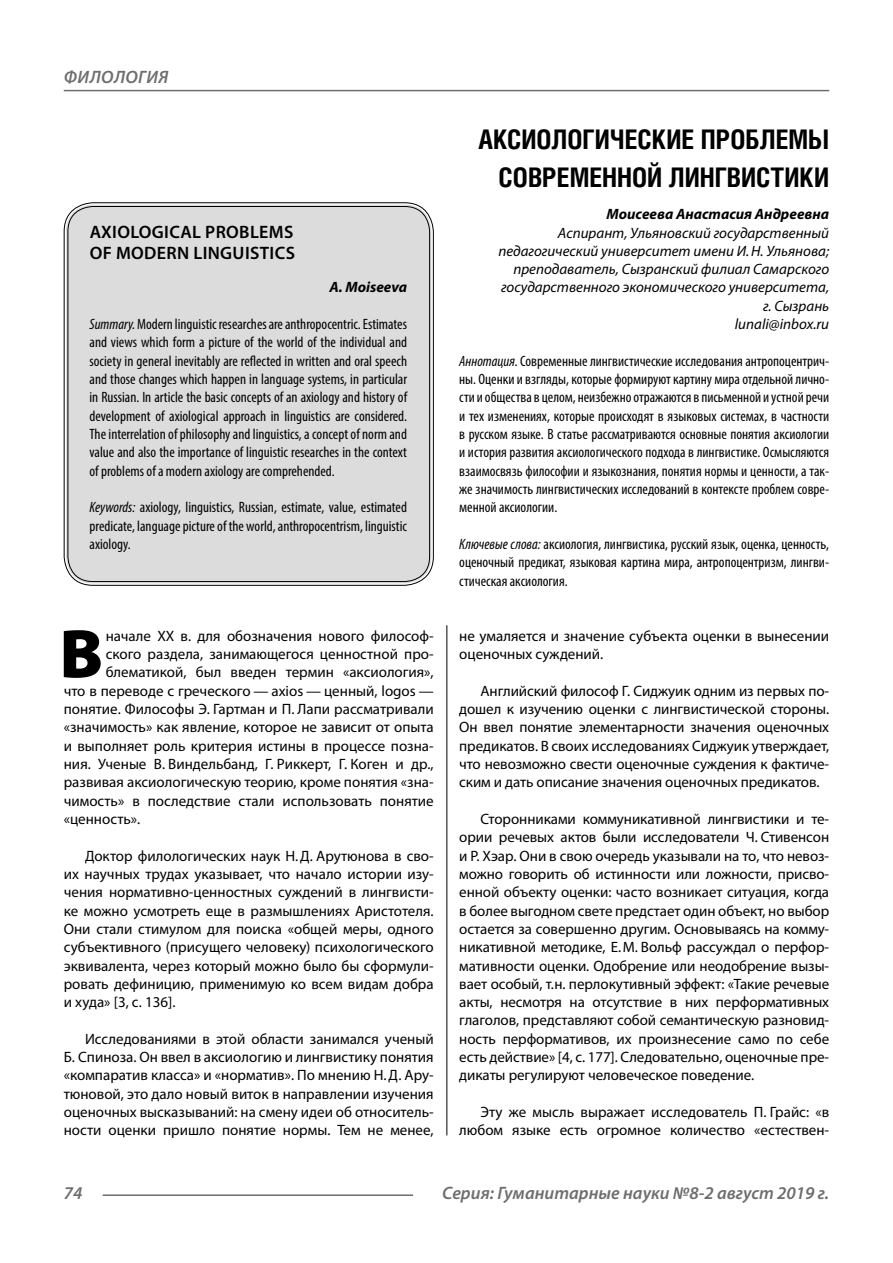
<style>
.page{position:relative;width:893px;height:1263px;background:#fff}
.page>*{position:absolute;margin:0;border:0;box-sizing:border-box;transform-origin:0 0}
.Bukvica{font:900 69.3px "Myriad Pro";color:#000}
.Header{font:700 27px/37.5px "Helios Cond C";color:#000;text-align:right}
.t1{font:italic 600 18px "Myriad Pro";color:#6e6e6e}
.Header-eng{font:600 18px/21.6px "Myriad Pro";letter-spacing:.02em;color:#000}
.Normal{font:15px/18.3px "Myriad Pro";color:#000;text-align:justify}
.Annotation-rus{font:condensed 15px/18.3px "Myriad Pro";color:#000;text-align:justify}
.Annotation-eng{font:condensed 15px/18.3px "Myriad Pro";color:#000;text-align:justify}
.Bukvica-2{font:15px "Myriad Pro";color:#000}
.Author-doc{font:italic 15px/18.3px "Myriad Pro";color:#000;text-align:right}
.Author{font:italic 700 15px "Myriad Pro";color:#000}
.Author-email{font:italic 15px "Myriad Pro";color:#000}
.Author-eng{font:italic 700 15px "Myriad Pro";color:#000}
.s1{font-style:italic}
</style>
<div class="page">
<hr style="left:446px;top:128px;width:1px;height:1007px;background:#000">
<div style="left:43px;top:0;width:786px;height:625px;background:#fff"></div>
<div style="left:66px;top:205px;width:365px;height:378px;background:#dcdcdc;border-radius:27px"></div>
<hr style="left:103px;top:1194px;width:310px;height:2px;background:#6e6e6e">
<hr style="left:64px;top:90px;width:765px;height:1px;background:#6e6e6e">
<p class="t1" style="left:64px;top:66px;width:26px">Филология</p>
<p class="Header-eng" style="left:90px;top:220px;width:207px">AXIOLOGICAL PROBLEMS<br>OF MODERN LINGUISTICS</p>
<p class="Author-eng" style="left:330px;top:278px;width:79px">A. Moiseeva</p>
<p class="Annotation-eng" style="left:90px;top:315px;width:319px"><span class="s1">Summary.</span> Modern linguistic researches are anthropocentric. Estimates and views which form a picture of the world of the individual and society in general inevitably are reflected in written and oral speech and those changes which happen in language systems, in particular in Russian. In article the basic concepts of an axiology and history of development of axiological approach in linguistics are considered.<br>The interrelation of philosophy and linguistics, a concept of norm and value and also the importance of linguistic researches in the context of problems of a modern axiology are comprehended.</p>
<p class="Annotation-eng" style="left:90px;top:498px;width:319px"><span class="s1">Keywords:</span> axiology, linguistics, Russian, estimate, value, estimated predicate, language picture of the world, anthropocentrism, linguistic axiology.</p>
<p class="Bukvica" style="left:59px;top:608px;width:45px">В</p>
<p class="Bukvica-2" style="left:106px;top:626px;width:330px">начале XX в. для обозначения нового философ-</p>
<p class="Bukvica-2" style="left:106px;top:645px;width:330px">ского раздела, занимающегося ценностной про-</p>
<p class="Bukvica-2" style="left:106px;top:663px;width:330px">блематикой, был введен термин «аксиология»,</p>
<p class="Bukvica-2" style="left:64px;top:681px;width:371px">что в переводе с греческого — axios — ценный, logos —</p>
<p class="Bukvica-2" style="left:64px;top:700px;width:371px">понятие. Философы Э. Гартман и П. Лапи рассматривали</p>
<p class="Bukvica-2" style="left:64px;top:718px;width:371px">«значимость» как явление, которое не зависит от опыта</p>
<p class="Bukvica-2" style="left:64px;top:736px;width:371px">и выполняет роль критерия истины в процессе позна-</p>
<p class="Bukvica-2" style="left:64px;top:755px;width:371px">ния. Ученые В. Виндельбанд, Г. Риккерт, Г. Коген и др.,</p>
<p class="Bukvica-2" style="left:64px;top:773px;width:371px">развивая аксиологическую теорию, кроме понятия «зна-</p>
<p class="Bukvica-2" style="left:64px;top:791px;width:371px">чимость» в последствие стали использовать понятие</p>
<p class="Bukvica-2" style="left:64px;top:810px;width:78px">«ценность».</p>
<p class="Normal" style="left:64px;top:846px;width:371px;text-indent:21px">Доктор филологических наук Н.Д. Арутюнова в сво&shy;их научных трудах указывает, что начало истории изу&shy;чения нормативно-ценностных суждений в лингвисти&shy;ке можно усмотреть еще в размышлениях Аристотеля.<br>Они стали стимулом для поиска «общей меры, одного субъективного (присущего человеку) психологического эквивалента, через который можно было бы сформули&shy;ровать дефиницию, применимую ко всем видам добра и худа» [3, с. 136].</p>
<p class="Normal" style="left:64px;top:1029px;width:371px;text-indent:21px">Исследованиями в этой области занимался ученый Б. Спиноза. Он ввел в аксиологию и лингвистику понятия «компаратив класса» и «норматив». По мнению Н.Д. Ару&shy;тюновой, это дало новый виток в направлении изучения оценочных высказываний: на смену идеи об относитель&shy;ности оценки пришло понятие нормы. Тем не менее,</p>
<p class="Header" style="left:478px;top:120px;width:352px">АКСИОЛОГИЧЕСКИЕ ПРОБЛЕМЫ<br>СОВРЕМЕННОЙ ЛИНГВИСТИКИ</p>
<p class="Author" style="left:606px;top:204px;width:224px">Моисеева Анастасия Андреевна</p>
<p class="Author-doc" style="left:498px;top:223px;width:332px">Аспирант, Ульяновский государственный педагогический университет имени И.Н. Ульянова; преподаватель, Сызранский филиал Самарского государственного экономического университета, г. Сызрань</p>
<p class="Author-email" style="left:735px;top:315px;width:96px">lunali@inbox.ru</p>
<p class="Annotation-rus" style="left:459px;top:351px;width:371px"><span class="s1">Аннотация.</span> Современные лингвистические исследования антропоцентрич&shy;ны. Оценки и взгляды, которые формируют картину мира отдельной лично&shy;сти и общества в целом, неизбежно отражаются в письменной и устной речи и тех изменениях, которые происходят в языковых системах, в частности в русском языке. В статье рассматриваются основные понятия аксиологии и история развития аксиологического подхода в лингвистике. Осмысляются взаимосвязь философии и языкознания, понятия нормы и ценности, а так&shy;же значимость лингвистических исследований в контексте проблем совре&shy;менной аксиологии.</p>
<p class="Annotation-rus" style="left:459px;top:535px;width:371px"><span class="s1">Ключевые слова:</span> аксиология, лингвистика, русский язык, оценка, ценность, оценочный предикат, языковая картина мира, антропоцентризм, лингви&shy;стическая аксиология.</p>
<p class="Normal" style="left:459px;top:626px;width:371px">не умаляется и значение субъекта оценки в вынесении оценочных суждений.</p>
<p class="Normal" style="left:459px;top:681px;width:371px;text-indent:21px">Английский философ Г. Сиджуик одним из первых по&shy;дошел к изучению оценки с лингвистической стороны.<br>Он ввел понятие элементарности значения оценочных предикатов. В своих исследованиях Сиджуик утверждает, что невозможно свести оценочные суждения к фактиче&shy;ским и дать описание значения оценочных предикатов.</p>
<p class="Normal" style="left:459px;top:809px;width:371px;text-indent:21px">Сторонниками коммуникативной лингвистики и те&shy;ории речевых актов были исследователи Ч. Стивенсон и Р. Хэар. Они в свою очередь указывали на то, что невоз&shy;можно говорить об истинности или ложности, присво&shy;енной объекту оценки: часто возникает ситуация, когда в более выгодном свете предстает один объект, но выбор остается за совершенно другим. Основываясь на комму&shy;никативной методике, Е.М. Вольф рассуждал о перфор&shy;мативности оценки. Одобрение или неодобрение вызы&shy;вает особый, т.н. перлокутивный эффект: «Такие речевые акты, несмотря на отсутствие в них перформативных глаголов, представляют собой семантическую разновид&shy;ность перформативов, их произнесение само по себе есть действие» [4, с. 177]. Следовательно, оценочные пре&shy;дикаты регулируют человеческое поведение.</p>
<p class="Normal" style="left:459px;top:1103px;width:371px;text-align:right">Эту же мысль выражает исследователь П. Грайс: «в любом языке есть огромное количество «естествен-</p>
<p class="t1" style="left:64px;top:1182px;width:20px">74</p>
<p class="t1" style="left:442px;top:1182px;width:388px">Серия: Гуманитарные науки №8-2 август 2019 г.</p>
</div>
